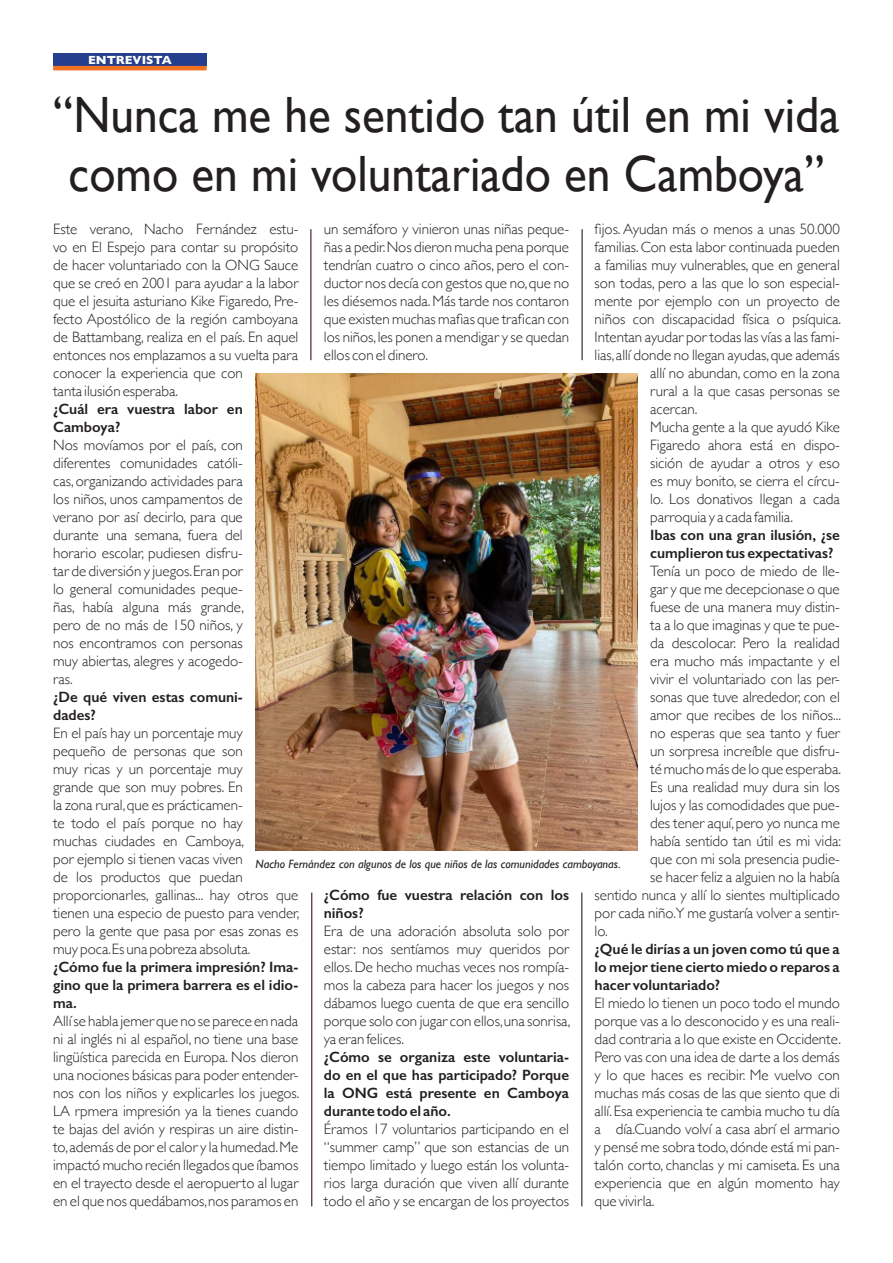
<style>
.page{position:relative;width:893px;height:1263px;background:#fff}
.page>*{position:absolute;margin:0;border:0;box-sizing:border-box;transform-origin:0 0}
.t1{font:51px/58.5px "Gill Sans";color:#231f20;text-align:center;scale:.93 1}
.Texto_general{font:300 15px/18px "Gill Sans";color:#231f20;text-align:justify}
.Texto_general-2{font:600 15px/18px "Gill Sans";color:#231f20}
.t2{font:italic 12px "Gill Sans";color:#231f20}
.t3{font:700 12px "Gill Sans";color:#fff}
</style>
<div class="page">
<div style="left:53px;top:53px;width:154px;height:13px;background:#253f8e"></div>
<img style="left:256px;top:374px;width:381px;height:477px">
<hr style="left:53px;top:66px;width:154px;height:4px;background:#f47321">
<hr style="left:582px;top:892px;width:1px;height:314px;background:#1b0000">
<hr style="left:312px;top:892px;width:1px;height:314px;background:#1b0000">
<hr style="left:311px;top:229px;width:1px;height:131px;background:#1b0000">
<hr style="left:582px;top:229px;width:1px;height:131px;background:#1b0000">
<p class="t3" style="left:88px;top:50px;width:85px">ENTREVISTA</p>
<p class="t1" style="left:53px;top:85px;width:847px">“Nunca me he sentido tan útil en mi vida como en mi voluntariado en Camboya”</p>
<p class="Texto_general" style="left:595px;top:219px;width:247px">fijos. Ayudan más o menos a unas 50.000</p>
<p class="Texto_general" style="left:595px;top:237px;width:247px">familias. Con esta labor continuada pueden</p>
<p class="Texto_general" style="left:595px;top:255px;width:247px">a familias muy vulnerables, que en general</p>
<p class="Texto_general" style="left:595px;top:273px;width:247px">son todas, pero a las que lo son especial-</p>
<p class="Texto_general" style="left:595px;top:291px;width:247px">mente por ejemplo con un proyecto de</p>
<p class="Texto_general" style="left:595px;top:309px;width:248px">niños con discapacidad física o psíquica.</p>
<p class="Texto_general" style="left:595px;top:327px;width:247px">Intentan ayudar por todas las vías a las fami-</p>
<p class="Texto_general" style="left:595px;top:345px;width:247px">lias, allí donde no llegan ayudas, que además</p>
<p class="Texto_general" style="left:650px;top:363px;width:191px">allí no abundan, como en la zona</p>
<p class="Texto_general" style="left:650px;top:381px;width:191px">rural a la que casas personas se</p>
<p class="Texto_general" style="left:650px;top:399px;width:49px">acercan.</p>
<p class="Texto_general" style="left:650px;top:417px;width:191px">Mucha gente a la que ayudó Kike Figaredo ahora está en dispo&shy;sición de ayudar a otros y eso es muy bonito, se cierra el círcu&shy;lo. Los donativos llegan a cada parroquia y a cada familia.</p>
<p class="Texto_general-2" style="left:650px;top:526px;width:191px">Ibas con una gran ilusión, ¿se cumplieron tus expectativas?</p>
<p class="Texto_general" style="left:650px;top:561px;width:191px">Tenía un poco de miedo de lle-</p>
<p class="Texto_general" style="left:650px;top:579px;width:191px">gar y que me decepcionase o que</p>
<p class="Texto_general" style="left:650px;top:597px;width:191px">fuese de una manera muy distin-</p>
<p class="Texto_general" style="left:650px;top:615px;width:191px">ta a lo que imaginas y que te pue-</p>
<p class="Texto_general" style="left:650px;top:633px;width:191px">da descolocar. Pero la realidad</p>
<p class="Texto_general" style="left:650px;top:651px;width:191px">era mucho más impactante y el</p>
<p class="Texto_general" style="left:650px;top:669px;width:191px">vivir el voluntariado con las per-</p>
<p class="Texto_general" style="left:650px;top:687px;width:191px">sonas que tuve alrededor, con el</p>
<p class="Texto_general" style="left:650px;top:705px;width:192px">amor que recibes de los niños...</p>
<p class="Texto_general" style="left:650px;top:723px;width:191px">no esperas que sea tanto y fuer</p>
<p class="Texto_general" style="left:650px;top:741px;width:191px">un sorpresa increíble que disfru-</p>
<p class="Texto_general" style="left:650px;top:759px;width:192px">té mucho más de lo que esperaba.</p>
<p class="Texto_general" style="left:650px;top:777px;width:191px">Es una realidad muy dura sin los</p>
<p class="Texto_general" style="left:650px;top:795px;width:191px">lujos y las comodidades que pue-</p>
<p class="Texto_general" style="left:650px;top:813px;width:191px">des tener aquí, pero yo nunca me</p>
<p class="Texto_general" style="left:650px;top:831px;width:192px">había sentido tan útil es mi vida:</p>
<p class="Texto_general" style="left:650px;top:849px;width:191px">que con mi sola presencia pudie-</p>
<p class="Texto_general" style="left:650px;top:867px;width:191px">se hacer feliz a alguien no la había</p>
<p class="Texto_general" style="left:595px;top:885px;width:247px">sentido nunca y allí lo sientes multiplicado</p>
<p class="Texto_general" style="left:595px;top:903px;width:247px">por cada niño.Y me gustaría volver a sentir-</p>
<p class="Texto_general" style="left:595px;top:921px;width:15px">lo.</p>
<p class="Texto_general-2" style="left:595px;top:940px;width:247px;text-align:justify">¿Qué le dirías a un joven como tú que a lo mejor tiene cierto miedo o reparos a hacer voluntariado?</p>
<p class="Texto_general" style="left:595px;top:993px;width:248px">El miedo lo tienen un poco todo el mundo porque vas a lo desconocido y es una reali&shy;dad contraria a lo que existe en Occidente.<br>Pero vas con una idea de darte a los demás y lo que haces es recibir. Me vuelvo con muchas más cosas de las que siento que di allí. Esa experiencia te cambia mucho tu día a día.Cuando volví a casa abrí el armario y pensé me sobra todo, dónde está mi pan&shy;talón corto, chanclas y mi camiseta. Es una experiencia que en algún momento hay que vivirla.</p>
<p class="Texto_general" style="left:324px;top:219px;width:247px">un semáforo y vinieron unas niñas peque&shy;ñas a pedir. Nos dieron mucha pena porque tendrían cuatro o cinco años, pero el con&shy;ductor nos decía con gestos que no, que no les diésemos nada. Más tarde nos contaron que existen muchas mafias que trafican con los niños, les ponen a mendigar y se quedan ellos con el dinero.</p>
<p class="Texto_general" style="left:53px;top:219px;width:247px;text-align:left">Este verano, Nacho Fernández estu&shy;vo en El Espejo para contar su propósito de hacer voluntariado con la ONG Sauce que se creó en 2001 para ayudar a la labor que el jesuita asturiano Kike Figaredo, Pre&shy;fecto Apostólico de la región camboyana de Battambang, realiza en el país. En aquel entonces nos emplazamos a su vuelta para conocer la experiencia que con<br>tanta ilusión esperaba.</p>
<p class="Texto_general-2" style="left:53px;top:400px;width:191px">¿Cuál era vuestra labor en<br>Camboya?</p>
<p class="Texto_general" style="left:53px;top:435px;width:192px">Nos movíamos por el país, con diferentes comunidades católi&shy;cas, organizando actividades para los niños, unos campamentos de verano por así decirlo, para que durante una semana, fuera del horario escolar, pudiesen disfru&shy;tar de diversión y juegos. Eran por lo general comunidades peque&shy;ñas, había alguna más grande, pero de no más de 150 niños, y nos encontramos con personas muy abiertas, alegres y acogedo&shy;ras.</p>
<p class="Texto_general-2" style="left:53px;top:688px;width:191px">¿De qué viven estas comuni&shy;dades?</p>
<p class="Texto_general" style="left:53px;top:723px;width:248px;text-align:left">En el país hay un porcentaje muy<br>pequeño de personas que son<br>muy ricas y un porcentaje muy<br>grande que son muy pobres. En<br>la zona rural, que es prácticamen-<br>te todo el país porque no hay<br>muchas ciudades en Camboya,<br>por ejemplo si tienen vacas viven<br>de los productos que puedan proporcionarles, gallinas... hay otros que tienen una especio de puesto para vender, pero la gente que pasa por esas zonas es muy poca.Es una pobreza absoluta.</p>
<p class="Texto_general-2" style="left:53px;top:958px;width:247px;text-align:justify">¿Cómo fue la primera impresión? Ima&shy;gino que la primera barrera es el idio&shy;ma.</p>
<p class="Texto_general" style="left:53px;top:1011px;width:248px">Allí se habla jemer que no se parece en nada ni al inglés ni al español, no tiene una base lingüística parecida en Europa. Nos dieron una nociones básicas para poder entender&shy;nos con los niños y explicarles los juegos.<br>LA rpmera impresión ya la tienes cuando te bajas del avión y respiras un aire distin&shy;to, además de por el calor y la humedad. Me impactó mucho recién llegados que íbamos en el trayecto desde el aeropuerto al lugar en el que nos quedábamos, nos paramos en</p>
<p class="t2" style="left:256px;top:857px;width:367px">Nacho Fernández con algunos de los que niños de las comunidades camboyanas.</p>
<p class="Texto_general-2" style="left:324px;top:886px;width:247px">¿Cómo fue vuestra relación con los niños?</p>
<p class="Texto_general" style="left:324px;top:921px;width:248px">Era de una adoración absoluta solo por estar: nos sentíamos muy queridos por ellos. De hecho muchas veces nos rompía&shy;mos la cabeza para hacer los juegos y nos dábamos luego cuenta de que era sencillo porque solo con jugar con ellos, una sonrisa, ya eran felices.</p>
<p class="Texto_general-2" style="left:324px;top:1048px;width:247px;text-align:justify">¿Cómo se organiza este voluntaria&shy;do en el que has participado? Porque la ONG está presente en Camboya durante todo el año.</p>
<p class="Texto_general" style="left:324px;top:1119px;width:247px">Éramos 17 voluntarios participando en el “summer camp” que son estancias de un tiempo limitado y luego están los volunta&shy;rios larga duración que viven allí durante todo el año y se encargan de los proyectos</p>
</div>
